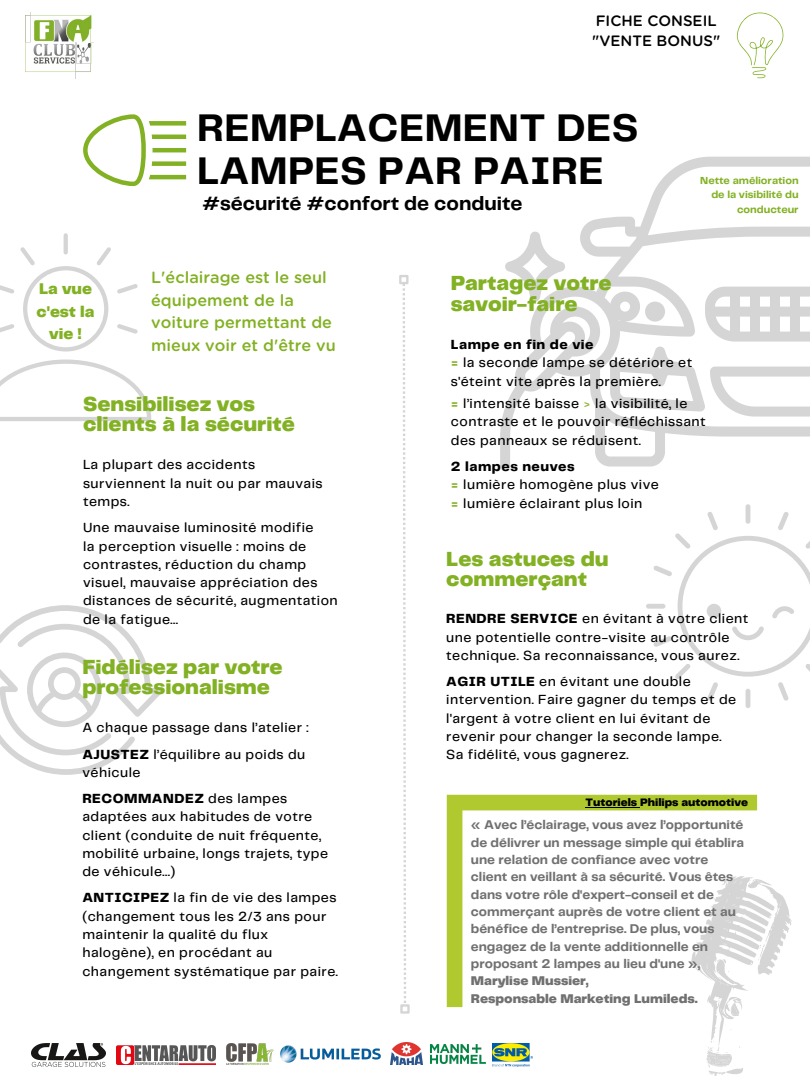
<style>
.page{position:relative;width:810px;height:1080px;background:#fff}
.page>*{position:absolute;margin:0;border:0;box-sizing:border-box;transform-origin:0 0}
.t1{font:700 40px/42.6px "Telegraf";letter-spacing:.01em;color:#000}
.t2{font:900 21.25px/20.1px "Telegraf";color:#82b123}
.t3{font:700 20px "Telegraf";color:#000}
.t4{font:500 16.25px/22.5px "Gotham Rounded";color:#82b123}
.t5{font:900 16.12px/22.5px "Telegraf";color:#82b123;text-align:center}
.t6{font:500 15px/20.6px "Gotham Rounded";color:#000}
.t7{font:500 13.75px/18.2px "Telegraf";letter-spacing:.035em;color:#000}
.t8{font:800 13.75px "Telegraf";letter-spacing:.035em;color:#000}
.t9{font:700 13.12px/17.4px "Telegraf";color:#707070}
.t10{font:900 13.12px "Telegraf";color:#707070}
.t11{font:900 11.25px "Telegraf";color:#000}
.t12{font:700 10.62px/14.5px "Telegraf";color:#82b123;text-align:right}
.s1{font-weight:800}
.s2{font-weight:800;color:#82b123}
.s3{color:#82b123}
</style>
<div class="page">
<svg style="left:83px;top:114px;width:103px;height:72px"></svg>
<svg style="left:500px;top:157px;width:310px;height:310px"></svg>
<svg style="left:610px;top:287px;width:200px;height:130px"></svg>
<svg style="left:505px;top:232px;width:60px;height:70px"></svg>
<svg style="left:0;top:360px;width:151px;height:61px"></svg>
<hr style="left:64px;top:233px;width:4px;height:22px;background:#d6d5d5;border-radius:2px">
<svg style="left:117px;top:324px;width:21px;height:10px"></svg>
<svg style="left:117px;top:284px;width:21px;height:10px"></svg>
<svg style="left:0;top:247px;width:111px;height:105px"></svg>
<svg style="left:447px;top:795px;width:310px;height:212px"></svg>
<svg style="left:676px;top:869px;width:116px;height:207px"></svg>
<svg style="left:0;top:605px;width:163px;height:170px"></svg>
<hr style="left:746px;top:504px;width:4px;height:20px;background:#d6d5d5;border-radius:2px">
<hr style="left:746px;top:689px;width:4px;height:19px;background:#d6d5d5;border-radius:2px">
<div style="left:646px;top:604px;width:19px;height:5px;background:#d6d5d5;border-radius:2px"></div>
<svg style="left:653px;top:512px;width:157px;height:189px"></svg>
<img style="left:26px;top:12px;width:67px;height:66px">
<svg style="left:403px;top:284px;width:3px;height:719px"></svg>
<div style="left:399px;top:275px;width:10px;height:9px;border:2px solid #d6d5d5"></div>
<div style="left:400px;top:1004px;width:10px;height:10px;border:2px solid #d6d5d5"></div>
<img style="left:31px;top:1043px;width:74px;height:23px">
<img style="left:117px;top:1046px;width:99px;height:18px">
<img style="left:226px;top:1043px;width:44px;height:21px">
<img style="left:270px;top:1045px;width:121px;height:20px">
<img style="left:391px;top:1042px;width:32px;height:22px">
<img style="left:431px;top:1044px;width:55px;height:20px">
<svg style="left:737px;top:12px;width:47px;height:66px"></svg>
<img style="left:493px;top:1043px;width:39px;height:23px">
<hr style="left:586px;top:807px;width:54px;height:1px;background:#000">
<p class="t6" style="left:592px;top:11px;width:130px">FICHE CONSEIL "VENTE BONUS"</p>
<p class="t1" style="left:197px;top:109px;width:443px">REMPLACEMENT DES<br>LAMPES PAR PAIRE</p>
<p class="t3" style="left:202px;top:195px;width:322px">#sécurité #confort de conduite</p>
<p class="t12" style="left:700px;top:174px;width:100px">Nette amélioration de la visibilité du conducteur</p>
<p class="t5" style="left:37px;top:278px;width:59px">La vue c'est la vie !</p>
<p class="t4" style="left:151px;top:267px;width:186px">L'éclairage est le seul équipement de la voiture permettant de mieux voir et d'être vu</p>
<p class="t2" style="left:83px;top:395px;width:213px">Sensibilisez vos clients à la sécurité</p>
<p class="t7" style="left:83px;top:457px;width:241px">La plupart des accidents surviennent la nuit ou par mauvais temps.</p>
<p class="t7" style="left:83px;top:519px;width:232px">Une mauvaise luminosité modifie</p>
<p class="t7" style="left:83px;top:538px;width:256px">la perception visuelle : moins de contrastes, réduction du champ visuel, mauvaise appréciation des distances de sécurité, augmentation de la fatigue…</p>
<p class="t2" style="left:82px;top:658px;width:202px">Fidélisez par votre professionalisme</p>
<p class="t7" style="left:82px;top:719px;width:228px">A chaque passage dans l’atelier :</p>
<p class="t7" style="left:82px;top:746px;width:224px"><span class="s1">AJUSTEZ</span> l’équilibre au poids du véhicule</p>
<p class="t7" style="left:82px;top:790px;width:247px"><span class="s1">RECOMMANDEZ</span> des lampes adaptées aux habitudes de votre client (conduite de nuit fréquente, mobilité urbaine, longs trajets, type de véhicule…)</p>
<p class="t7" style="left:82px;top:889px;width:257px"><span class="s1">ANTICIPEZ</span> la fin de vie des lampes (changement tous les 2/3 ans pour maintenir la qualité du flux halogène), en procédant au changement systématique par paire.</p>
<p class="t2" style="left:451px;top:274px;width:163px">Partagez votre</p>
<p class="t2" style="left:451px;top:295px;width:128px">savoir-faire</p>
<p class="t8" style="left:451px;top:339px;width:144px">Lampe en fin de vie</p>
<p class="t7" style="left:451px;top:355px;width:243px"><span class="s2">=</span> la seconde lampe se détériore et s'éteint vite après la première.</p>
<p class="t7" style="left:451px;top:395px;width:256px"><span class="s2">=</span> l’intensité baisse <span class="s3">&gt;</span> la visibilité, le contraste et le pouvoir réfléchissant des panneaux se réduisent.</p>
<p class="t8" style="left:451px;top:461px;width:125px">2 lampes neuves</p>
<p class="t7" style="left:451px;top:476px;width:209px"><span class="s2">=</span> lumière homogène plus vive</p>
<p class="t7" style="left:451px;top:495px;width:193px"><span class="s2">=</span> lumière éclairant plus loin</p>
<p class="t2" style="left:446px;top:550px;width:164px">Les astuces du commerçant</p>
<p class="t7" style="left:446px;top:610px;width:304px"><span class="s1">RENDRE SERVICE</span> en évitant à votre client une potentielle contre-visite au contrôle technique. Sa reconnaissance, vous aurez.</p>
<p class="t7" style="left:446px;top:673px;width:291px"><span class="s1">AGIR UTILE</span> en évitant une double intervention. Faire gagner du temps et de l'argent à votre client en lui évitant de revenir pour changer la seconde lampe.</p>
<p class="t7" style="left:446px;top:746px;width:184px">Sa fidélité, vous gagnerez.</p>
<p class="t11" style="left:586px;top:797px;width:164px">Tutoriels Philips automotive</p>
<p class="t9" style="left:471px;top:817px;width:275px">« Avec l’éclairage, vous avez l’opportunité de délivrer un message simple qui établira une relation de confiance avec votre client en veillant à sa sécurité. Vous êtes dans votre rôle d'expert-conseil et de commerçant auprès de votre client et au bénéfice de l’entreprise. De plus, vous engagez de la vente additionnelle en proposant 2 lampes au lieu d'une »,</p>
<p class="t10" style="left:471px;top:975px;width:119px">Marylise Mussier,</p>
<p class="t10" style="left:471px;top:993px;width:228px">Responsable Marketing Lumileds.</p>
</div>
